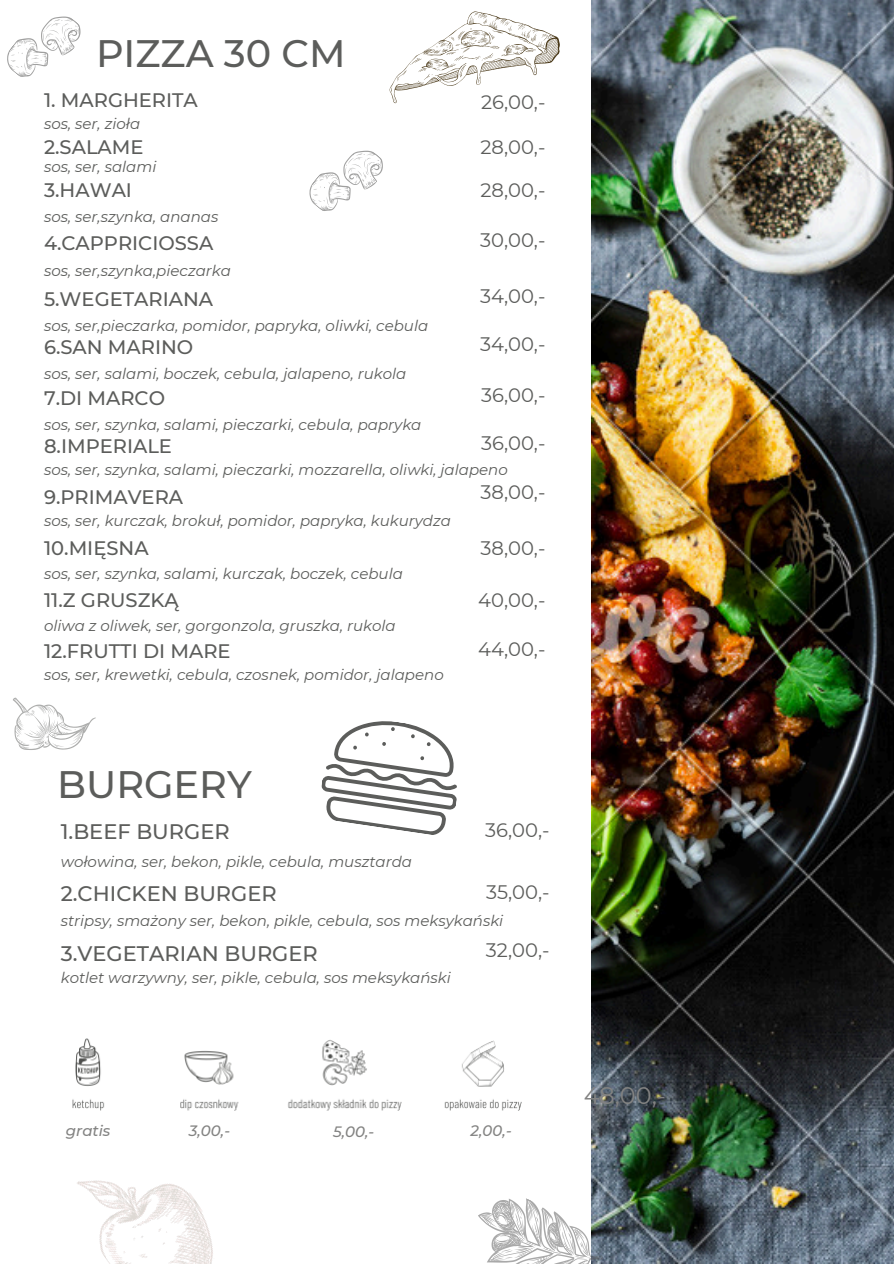
<style>
.page{position:relative;width:894px;height:1264px;background:#fff}
.page>*{position:absolute;margin:0;border:0;box-sizing:border-box;transform-origin:0 0}
.t1{font:500 38.25px "Montserrat";color:#5c5d5b}
.t2{font:24px "Montserrat";color:#838382}
.t3{font:500 21px "Montserrat";color:#5c5d5b}
.t4{font:500 19.5px "Montserrat";color:#5c5d5b}
.t5{font:19.5px "Montserrat";color:#5c5d5b}
.t6{font:italic 15px "Montserrat";color:#5c5d5b}
.t7{font:italic 500 15px "Montserrat";color:#838382}
</style>
<div class="page">
<img style="left:591px;top:0;width:302px;height:1263px">
<svg style="left:7px;top:16px;width:74px;height:61px"></svg>
<svg style="left:389px;top:11px;width:170px;height:92px"></svg>
<img style="left:72px;top:1038px;width:450px;height:73px">
<svg style="left:309px;top:150px;width:74px;height:61px"></svg>
<svg style="left:13px;top:697px;width:83px;height:53px"></svg>
<svg style="left:321px;top:721px;width:136px;height:114px"></svg>
<img style="left:77px;top:1180px;width:136px;height:83px">
<svg style="left:478px;top:1183px;width:134px;height:80px"></svg>
<h3 class="t1" style="left:96px;top:29px;width:251px">PIZZA 30 CM</h3>
<h4 class="t4" style="left:44px;top:88px;width:155px">1. MARGHERITA</h4>
<p class="t6" style="left:44px;top:114px;width:98px">sos, ser, zioła</p>
<p class="t4" style="left:44px;top:135px;width:101px">2.SALAME</p>
<h1 class="t6" style="left:44px;top:158px;width:114px">sos, ser, salami</h1>
<p class="t4" style="left:44px;top:179px;width:89px">3.HAWAI</p>
<p class="t6" style="left:44px;top:208px;width:176px">sos, ser,szynka, ananas</p>
<h3 class="t4" style="left:44px;top:231px;width:171px">4.CAPPRICIOSSA</h3>
<h4 class="t6" style="left:44px;top:261px;width:188px">sos, ser,szynka,pieczarka</h4>
<h3 class="t4" style="left:44px;top:287px;width:171px">5.WEGETARIANA</h3>
<p class="t6" style="left:44px;top:316px;width:385px">sos, ser,pieczarka, pomidor, papryka, oliwki, cebula</p>
<h3 class="t4" style="left:44px;top:335px;width:151px">6.SAN MARINO</h3>
<p class="t6" style="left:44px;top:364px;width:364px">sos, ser, salami, boczek, cebula, jalapeno, rukola</p>
<h3 class="t4" style="left:44px;top:386px;width:123px">7.DI MARCO</h3>
<p class="t6" style="left:44px;top:416px;width:379px">sos, ser, szynka, salami, pieczarki, cebula, papryka</p>
<p class="t5" style="left:481px;top:90px;width:66px">26,00,-</p>
<h4 class="t5" style="left:480px;top:135px;width:67px">28,00,-</h4>
<h3 class="t5" style="left:480px;top:179px;width:67px">28,00,-</h3>
<h4 class="t5" style="left:480px;top:228px;width:67px">30,00,-</h4>
<h4 class="t5" style="left:480px;top:284px;width:67px">34,00,-</h4>
<h4 class="t5" style="left:480px;top:332px;width:67px">34,00,-</h4>
<h4 class="t5" style="left:481px;top:383px;width:66px">36,00,-</h4>
<h4 class="t5" style="left:481px;top:431px;width:66px">36,00,-</h4>
<h3 class="t4" style="left:44px;top:434px;width:129px">8.IMPERIALE</h3>
<p class="t6" style="left:44px;top:460px;width:465px">sos, ser, szynka, salami, pieczarki, mozzarella, oliwki, jalapeno</p>
<h3 class="t4" style="left:44px;top:485px;width:141px">9.PRIMAVERA</h3>
<p class="t6" style="left:44px;top:511px;width:408px">sos, ser, kurczak, brokuł, pomidor, papryka, kukurydza</p>
<h4 class="t5" style="left:480px;top:480px;width:66px">38,00,-</h4>
<h3 class="t4" style="left:44px;top:536px;width:106px">10.MIĘSNA</h3>
<p class="t6" style="left:44px;top:564px;width:360px">sos, ser, szynka, salami, kurczak, boczek, cebula</p>
<h3 class="t5" style="left:480px;top:536px;width:66px">38,00,-</h3>
<h3 class="t4" style="left:44px;top:588px;width:136px">11.Z GRUSZKĄ</h3>
<p class="t6" style="left:44px;top:616px;width:353px">oliwa z oliwek, ser, gorgonzola, gruszka, rukola</p>
<p class="t5" style="left:478px;top:588px;width:69px">40,00,-</p>
<h3 class="t4" style="left:44px;top:638px;width:188px">12.FRUTTI DI MARE</h3>
<p class="t6" style="left:44px;top:665px;width:401px">sos, ser, krewetki, cebula, czosnek, pomidor, jalapeno</p>
<p class="t5" style="left:478px;top:637px;width:69px">44,00,-</p>
<h4 class="t1" style="left:57px;top:760px;width:196px">BURGERY</h4>
<h3 class="t3" style="left:61px;top:818px;width:170px">1.BEEF BURGER</h3>
<h4 class="t6" style="left:61px;top:852px;width:352px">wołowina, ser, bekon, pikle, cebula, musztarda</h4>
<p class="t3" style="left:61px;top:880px;width:217px">2.CHICKEN BURGER</p>
<p class="t5" style="left:485px;top:818px;width:66px">36,00,-</p>
<h1 class="t5" style="left:486px;top:879px;width:65px">35,00,-</h1>
<h4 class="t6" style="left:61px;top:911px;width:444px">stripsy, smażony ser, bekon, pikle, cebula, sos meksykański</h4>
<h4 class="t3" style="left:61px;top:940px;width:258px">3.VEGETARIAN BURGER</h4>
<p class="t6" style="left:61px;top:968px;width:391px">kotlet warzywny, ser, pikle, cebula, sos meksykański</p>
<h3 class="t5" style="left:486px;top:937px;width:65px">32,00,-</h3>
<h3 class="t7" style="left:66px;top:1121px;width:46px">gratis</h3>
<h4 class="t7" style="left:189px;top:1121px;width:43px">3,00,-</h4>
<p class="t7" style="left:333px;top:1122px;width:43px">5,00,-</p>
<h4 class="t7" style="left:470px;top:1121px;width:43px;rotate:-1deg">2,00,-</h4>
<p class="t2" style="left:583px;top:1080px;width:84px">48,00,-</p>
</div>
